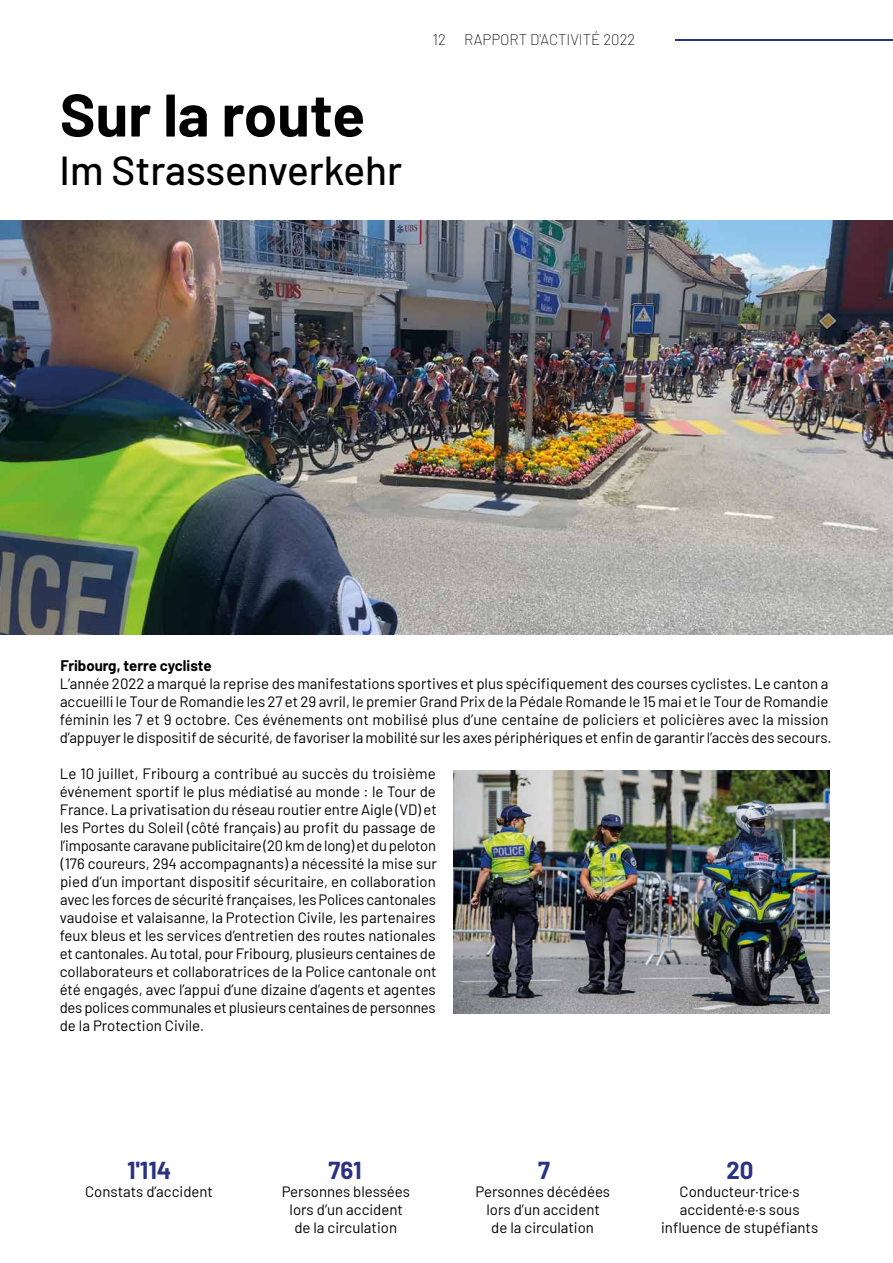
<style>
.page{position:relative;width:893px;height:1263px;background:#fff}
.page>*{position:absolute;margin:0;border:0;box-sizing:border-box;transform-origin:0 0}
.t1{font:700 60px "Barlow";color:#000}
.t2{font:500 40.5px "Barlow";color:#000}
.t3{font:700 24px "Barlow";color:#2b3183}
.t4{font:15px/18px "Barlow";color:#000;text-align:center}
.t5{font:200 15px "Barlow";color:#000}
.t6{font:700 15px "Barlow";color:#000}
</style>
<div class="page">
<hr style="left:676px;top:39px;width:217px;height:1px;background:#2b3183">
<img style="left:0;top:221px;width:893px;height:414px">
<img style="left:453px;top:771px;width:376px;height:242px">
<h1 class="t1" style="left:60px;top:71px;width:307px">Sur la route</h1>
<h2 class="t2" style="left:59px;top:141px;width:344px">Im Strassenverkehr</h2>
<p class="t5" style="left:433px;top:29px;width:204px">12 RAPPORT D'ACTIVITÉ 2022</p>
<p class="t6" style="left:60px;top:654px;width:153px">Fribourg, terre cycliste</p>
<p class="t4" style="left:60px;top:673px;width:773px;text-align:left">L’année 2022 a marqué la reprise des manifestations sportives et plus spécifiquement des courses cyclistes. Le canton a accueilli le Tour de Romandie les 27 et 29 avril, le premier Grand Prix de la Pédale Romande le 15 mai et le Tour de Romandie féminin les 7 et 9 octobre. Ces événements ont mobilisé plus d’une centaine de policiers et policières avec la mission d’appuyer le dispositif de sécurité, de favoriser la mobilité sur les axes périphériques et enfin de garantir l’accès des secours.</p>
<p class="t4" style="left:60px;top:763px;width:379px;text-align:justify">Le 10 juillet, Fribourg a contribué au succès du troisième événement sportif le plus médiatisé au monde : le Tour de France. La privatisation du réseau routier entre Aigle (VD) et les Portes du Soleil (côté français) au profit du passage de l’imposante caravane publicitaire (20 km de long) et du peloton (176 coureurs, 294 accompagnants) a nécessité la mise sur pied d’un important dispositif sécuritaire, en collaboration avec les forces de sécurité françaises, les Polices cantonales vaudoise et valaisanne, la Protection Civile, les partenaires feux bleus et les services d’entretien des routes nationales et cantonales. Au total, pour Fribourg, plusieurs centaines de collaborateurs et collaboratrices de la Police cantonale ont été engagés, avec l’appui d’une dizaine d’agents et agentes des polices communales et plusieurs centaines de personnes de la Protection Civile.</p>
<h3 class="t3" style="left:127px;top:1153px;width:46px">1'114</h3>
<p class="t4" style="left:85px;top:1181px;width:129px">Constats d’accident</p>
<h3 class="t3" style="left:329px;top:1153px;width:35px">761</h3>
<p class="t4" style="left:282px;top:1181px;width:130px">Personnes blessées lors d’un accident de la circulation</p>
<h3 class="t3" style="left:538px;top:1153px;width:13px">7</h3>
<p class="t4" style="left:475px;top:1181px;width:136px">Personnes décédées lors d’un accident<br>de la circulation</p>
<h3 class="t3" style="left:726px;top:1153px;width:29px">20</h3>
<p class="t4" style="left:661px;top:1181px;width:159px">Conducteur·trice·s accidenté·e·s sous influence de stupéfiants</p>
</div>
